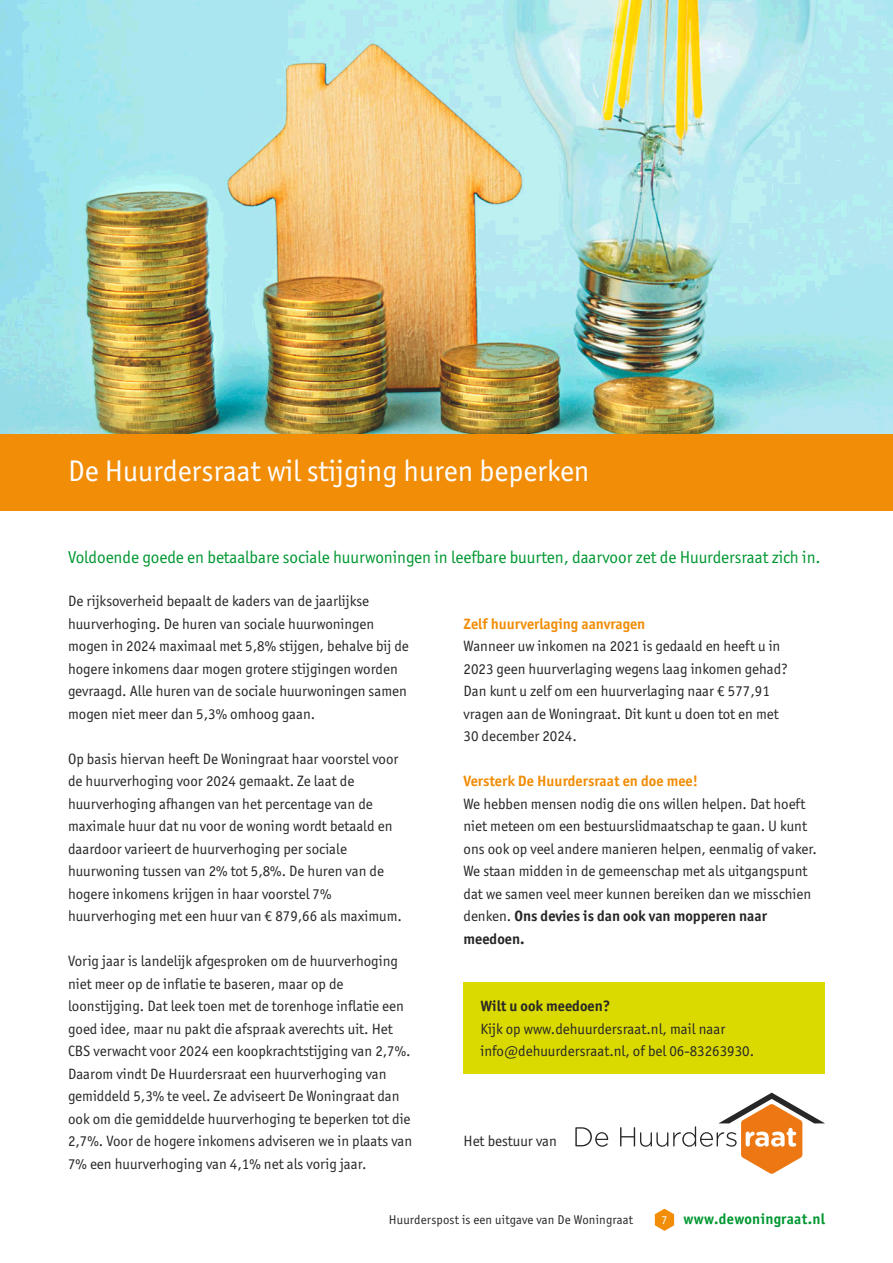
<style>
.page{position:relative;width:893px;height:1263px;background:#fff}
.page>*{position:absolute;margin:0;border:0;box-sizing:border-box;transform-origin:0 0}
.t1{font:30px "Officina San ITC";color:#fefefe}
.t2{font:17.25px "Officina San ITC";letter-spacing:-.005em;color:#009731}
.t3{font:15px/22.5px "Officina San ITC";color:#272727}
.t4{font:700 15px "Officina San ITC";color:#f18d07}
.t5{font:700 15px "Officina San ITC";letter-spacing:.02em;color:#009731}
.t6{font:700 15px "Officina San ITC";color:#272727}
.t7{font:12.75px "Officina San ITC";letter-spacing:.015em;color:#272727}
.s1{font-weight:700}
.s2{font-weight:400;font-size:12px;color:#fefefe}
</style>
<div class="page">
<svg style="left:655px;top:1209px;width:19px;height:22px"></svg>
<div style="left:463px;top:982px;width:362px;height:92px;background:#dbda00"></div>
<img style="left:0;top:0;width:893px;height:434px">
<div style="left:0;top:434px;width:893px;height:76px;background:#f18d07"></div>
<svg style="left:575px;top:1127px;width:33px;height:20px"></svg>
<svg style="left:620px;top:1093px;width:205px;height:81px"></svg>
<h1 class="t1" style="left:68px;top:453px;width:523px">De Huurdersraat wil stijging huren beperken</h1>
<p class="t2" style="left:68px;top:547px;width:754px">Voldoende goede en betaalbare sociale huurwoningen in leefbare buurten, daarvoor zet de Huurdersraat zich in.</p>
<p class="t3" style="left:68px;top:590px;width:342px">De rijksoverheid bepaalt de kaders van de jaarlijkse huurverhoging. De huren van sociale huurwoningen mogen in 2024 maximaal met 5,8% stijgen, behalve bij de hogere inkomens daar mogen grotere stijgingen worden gevraagd. Alle huren van de sociale huurwoningen samen mogen niet meer dan 5,3% omhoog gaan.</p>
<p class="t3" style="left:68px;top:747px;width:336px">Op basis hiervan heeft De Woningraat haar voorstel voor de huurverhoging voor 2024 gemaakt. Ze laat de huurverhoging afhangen van het percentage van de maximale huur dat nu voor de woning wordt betaald en daardoor varieert de huurverhoging per sociale huurwoning tussen van 2% tot 5,8%. De huren van de hogere inkomens krijgen in haar voorstel 7% huurverhoging met een huur van € 879,66 als maximum.</p>
<p class="t3" style="left:68px;top:950px;width:346px">Vorig jaar is landelijk afgesproken om de huurverhoging niet meer op de inflatie te baseren, maar op de loonstijging. Dat leek toen met de torenhoge inflatie een goed idee, maar nu pakt die afspraak averechts uit. Het CBS verwacht voor 2024 een koopkrachtstijging van 2,7%.<br>Daarom vindt De Huurdersraat een huurverhoging van gemiddeld 5,3% te veel. Ze adviseert De Woningraat dan ook om die gemiddelde huurverhoging te beperken tot die 2,7%. Voor de hogere inkomens adviseren we in plaats van 7% een huurverhoging van 4,1% net als vorig jaar.</p>
<p class="t4" style="left:463px;top:614px;width:183px">Zelf huurverlaging aanvragen</p>
<p class="t3" style="left:463px;top:635px;width:326px">Wanneer uw inkomen na 2021 is gedaald en heeft u in 2023 geen huurverlaging wegens laag inkomen gehad?<br>Dan kunt u zelf om een huurverlaging naar € 577,91 vragen aan de Woningraat. Dit kunt u doen tot en met 30 december 2024.</p>
<p class="t4" style="left:463px;top:772px;width:236px">Versterk De Huurdersraat en doe mee!</p>
<p class="t3" style="left:463px;top:792px;width:355px">We hebben mensen nodig die ons willen helpen. Dat hoeft niet meteen om een bestuurslidmaatschap te gaan. U kunt ons ook op veel andere manieren helpen, eenmalig of vaker.<br>We staan midden in de gemeenschap met als uitgangspunt dat we samen veel meer kunnen bereiken dan we misschien denken. <span class="s1">Ons devies is dan ook van mopperen naar meedoen.</span></p>
<p class="t6" style="left:480px;top:997px;width:131px">Wilt u ook meedoen?</p>
<p class="t3" style="left:480px;top:1017px;width:275px">Kijk op www.dehuurdersraat.nl, mail naar info@dehuurdersraat.nl, of bel 06-83263930.</p>
<p class="t3" style="left:463px;top:1130px;width:95px">Het bestuur van</p>
<p class="t7" style="left:389px;top:1212px;width:246px">Huurderspost is een uitgave van De Woningraat</p>
<p class="t5" style="left:662px;top:1209px;width:165px"><span class="s2">7</span> www.dewoningraat.nl</p>
</div>
